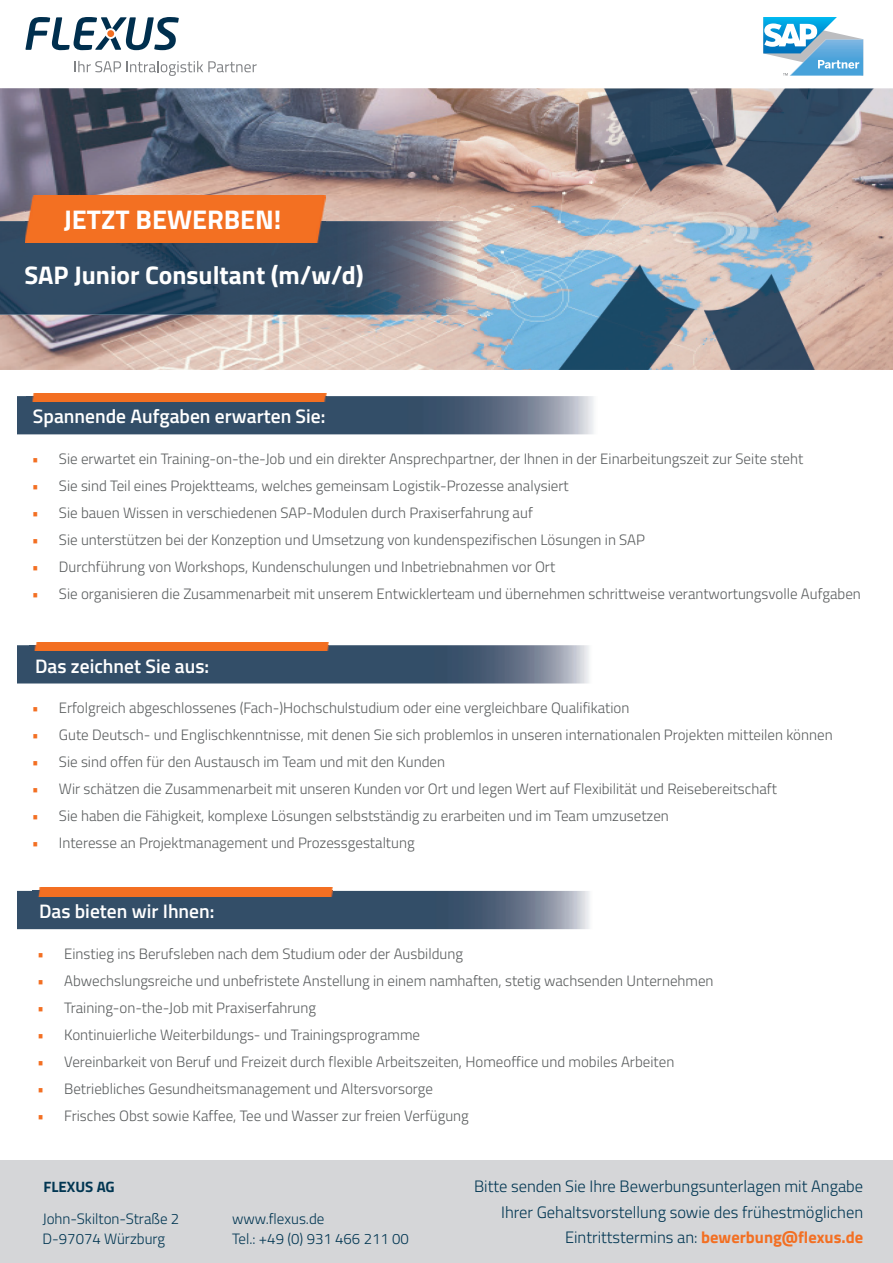
<style>
.page{position:relative;width:893px;height:1263px;background:#fff}
.page>*{position:absolute;margin:0;border:0;box-sizing:border-box;transform-origin:0 0}
.t1{font:700 27px "Titillium Web";color:#fff}
.t2{font:700 25.5px "Titillium Web";color:#fff}
.t3{font:600 19.5px "Titillium Web";color:#fff}
.t4{font:300 16.5px/25.5px "Titillium Web";color:#013652;text-align:right}
.t5{font:300 15px "Titillium Web";color:#5a5d5e}
.t6{font:300 15px/19.5px "Titillium Web";color:#013652}
.t7{font:700 15px "Titillium Web";color:#013652}
.s1{color:#f36f22}
.s2{font-weight:700;color:#f36f22}
</style>
<div class="page">
<img style="left:0;top:88px;width:437px;height:282px">
<img style="left:17px;top:645px;width:572px;height:38px">
<svg style="left:26px;top:17px;width:153px;height:33px"></svg>
<svg style="left:75px;top:61px;width:182px;height:15px"></svg>
<svg style="left:763px;top:17px;width:100px;height:59px"></svg>
<img style="left:437px;top:88px;width:456px;height:282px">
<div style="left:0;top:1161px;width:893px;height:102px;background:#d5d6d8"></div>
<img style="left:17px;top:396px;width:577px;height:38px">
<div style="left:27px;top:393px;width:299px;height:9px;background:#f36f22"></div>
<div style="left:29px;top:642px;width:300px;height:9px;background:#f36f22"></div>
<img style="left:17px;top:891px;width:573px;height:38px">
<div style="left:33px;top:888px;width:300px;height:8px;background:#f36f22"></div>
<img style="left:0;top:221px;width:476px;height:94px">
<div style="left:25px;top:196px;width:300px;height:47px;background:#f37022"></div>
<h1 class="t1" style="left:64px;top:199px;width:219px">JETZT BEWERBEN!</h1>
<h2 class="t2" style="left:24px;top:256px;width:341px">SAP Junior Consultant (m/w/d)</h2>
<h3 class="t3" style="left:33px;top:401px;width:294px">Spannende Aufgaben erwarten Sie:</h3>
<p class="t5" style="left:32px;top:447px;width:773px"><span class="s1">•</span> Sie erwartet ein Training-on-the-Job und ein direkter Ansprechpartner, der Ihnen in der Einarbeitungszeit zur Seite steht</p>
<p class="t5" style="left:32px;top:474px;width:538px"><span class="s1">•</span> Sie sind Teil eines Projektteams, welches gemeinsam Logistik-Prozesse analysiert</p>
<p class="t5" style="left:32px;top:501px;width:502px"><span class="s1">•</span> Sie bauen Wissen in verschiedenen SAP-Modulen durch Praxiserfahrung auf</p>
<p class="t5" style="left:32px;top:528px;width:615px"><span class="s1">•</span> Sie unterstützen bei der Konzeption und Umsetzung von kundenspezifischen Lösungen in SAP</p>
<p class="t5" style="left:32px;top:555px;width:525px"><span class="s1">•</span> Durchführung von Workshops, Kundenschulungen und Inbetriebnahmen vor Ort</p>
<p class="t5" style="left:32px;top:582px;width:830px"><span class="s1">•</span> Sie organisieren die Zusammenarbeit mit unserem Entwicklerteam und übernehmen schrittweise verantwortungsvolle Aufgaben</p>
<h3 class="t3" style="left:35px;top:651px;width:176px">Das zeichnet Sie aus:</h3>
<p class="t5" style="left:32px;top:697px;width:599px"><span class="s1">•</span> Erfolgreich abgeschlossenes (Fach-)Hochschulstudium oder eine vergleichbare Qualifikation</p>
<p class="t5" style="left:32px;top:724px;width:802px"><span class="s1">•</span> Gute Deutsch- und Englischkenntnisse, mit denen Sie sich problemlos in unseren internationalen Projekten mitteilen können</p>
<p class="t5" style="left:32px;top:751px;width:415px"><span class="s1">•</span> Sie sind offen für den Austausch im Team und mit den Kunden</p>
<p class="t5" style="left:32px;top:778px;width:746px"><span class="s1">•</span> Wir schätzen die Zusammenarbeit mit unseren Kunden vor Ort und legen Wert auf Flexibilität und Reisebereitschaft</p>
<p class="t5" style="left:32px;top:805px;width:639px"><span class="s1">•</span> Sie haben die Fähigkeit, komplexe Lösungen selbstständig zu erarbeiten und im Team umzusetzen</p>
<p class="t5" style="left:32px;top:832px;width:384px"><span class="s1">•</span> Interesse an Projektmanagement und Prozessgestaltung</p>
<h3 class="t3" style="left:39px;top:897px;width:177px">Das bieten wir Ihnen:</h3>
<p class="t5" style="left:37px;top:943px;width:427px"><span class="s1">•</span> Einstieg ins Berufsleben nach dem Studium oder der Ausbildung</p>
<p class="t5" style="left:37px;top:970px;width:678px"><span class="s1">•</span> Abwechslungsreiche und unbefristete Anstellung in einem namhaften, stetig wachsenden Unternehmen</p>
<p class="t5" style="left:37px;top:997px;width:280px"><span class="s1">•</span> Training-on-the-Job mit Praxiserfahrung</p>
<p class="t5" style="left:37px;top:1024px;width:384px"><span class="s1">•</span> Kontinuierliche Weiterbildungs- und Trainingsprogramme</p>
<p class="t5" style="left:37px;top:1051px;width:639px"><span class="s1">•</span> Vereinbarkeit von Beruf und Freizeit durch flexible Arbeitszeiten, Homeoffice und mobiles Arbeiten</p>
<p class="t5" style="left:37px;top:1078px;width:397px"><span class="s1">•</span> Betriebliches Gesundheitsmanagement und Altersvorsorge</p>
<p class="t5" style="left:37px;top:1105px;width:433px"><span class="s1">•</span> Frisches Obst sowie Kaffee, Tee und Wasser zur freien Verfügung</p>
<p class="t7" style="left:44px;top:1175px;width:73px">FLEXUS AG</p>
<p class="t6" style="left:43px;top:1208px;width:138px">John-Skilton-Straße 2<br>D-97074 Würzburg</p>
<p class="t6" style="left:232px;top:1208px;width:178px">www.flexus.de<br>Tel.: +49 (0) 931 466 211 00</p>
<p class="t4" style="left:474px;top:1173px;width:391px">Bitte senden Sie Ihre Bewerbungsunterlagen mit Angabe<br>Ihrer Gehaltsvorstellung sowie des frühestmöglichen<br>Eintrittstermins an: <span class="s2">bewerbung@flexus.de</span></p>
</div>
